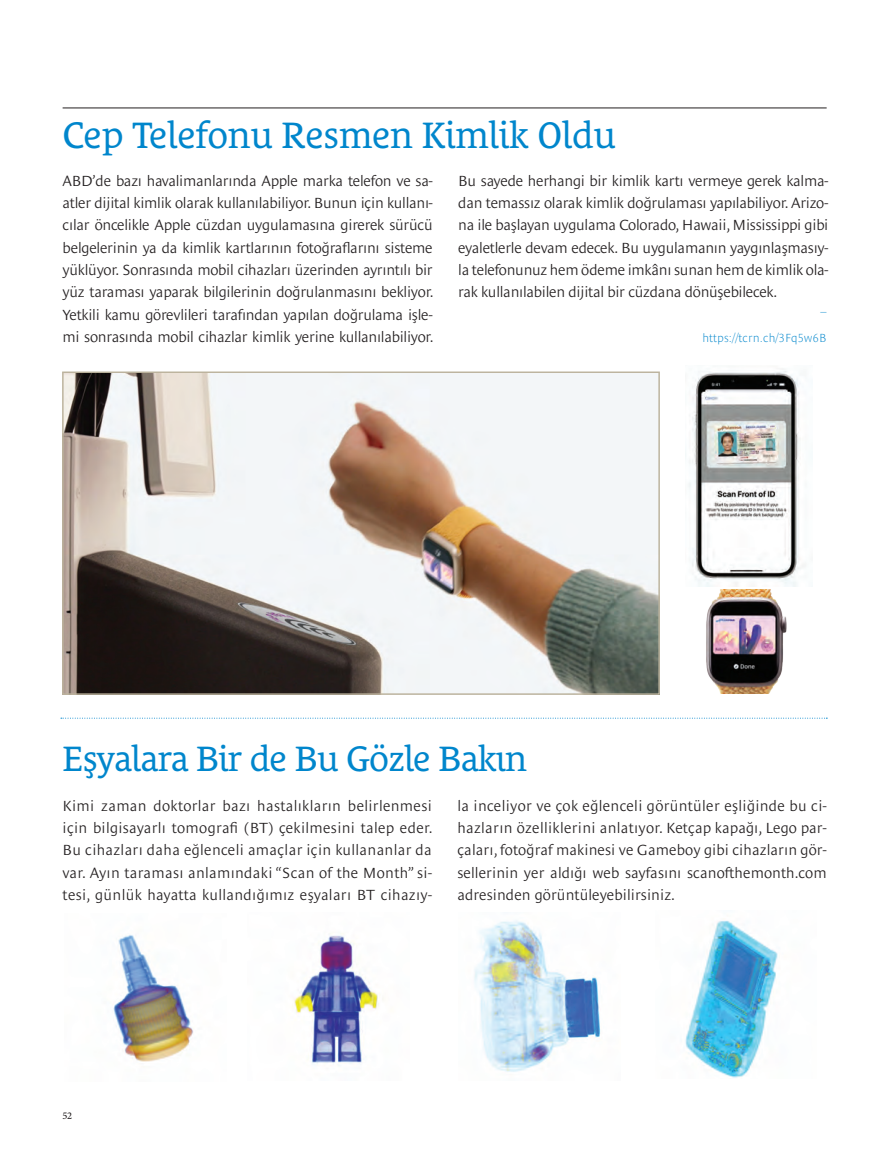
<style>
.page{position:relative;width:891px;height:1168px;background:#fff}
.page>*{position:absolute;margin:0;border:0;box-sizing:border-box;transform-origin:0 0}
.t1{font:37.5px "Le Monde Courrier Pro";letter-spacing:-.01em;color:#0086cc}
.t2{font:36px "Le Monde Courrier Pro";letter-spacing:-.025em;color:#0086cc}
.t3{font:300 15px/22.4px "Le Monde Sans Pro";letter-spacing:-.015em;color:#231f20;text-align:justify}
.t4{font:300 expanded 12px "Le Monde Sans Pro";letter-spacing:.01em;color:#0086cc}
.t5{font:500 10.35px "Minion Pro";color:#231f20}
</style>
<div class="page">
<hr style="left:63px;top:108px;width:763px;height:1px;background:#231f20">
<svg style="left:61px;top:718px;width:766px;height:1px"></svg>
<img style="left:113px;top:935px;width:80px;height:127px">
<img style="left:292px;top:933px;width:92px;height:133px">
<img style="left:474px;top:920px;width:127px;height:152px">
<img style="left:685px;top:920px;width:93px;height:158px">
<img style="left:685px;top:369px;width:121px;height:217px">
<img style="left:706px;top:589px;width:81px;height:104px">
<img style="left:64px;top:373px;width:594px;height:320px">
<h1 class="t1" style="left:63px;top:105px;width:554px">Cep Telefonu Resmen Kimlik Oldu</h1>
<p class="t3" style="left:63px;top:167px;width:372px">ABD’de bazı havalimanlarında Apple marka telefon ve sa&shy;atler dijital kimlik olarak kullanılabiliyor. Bunun için kullanı&shy;cılar öncelikle Apple cüzdan uygulamasına girerek sürücü belgelerinin ya da kimlik kartlarının fotoğraflarını sisteme yüklüyor. Sonrasında mobil cihazları üzerinden ayrıntılı bir yüz taraması yaparak bilgilerinin doğrulanmasını bekliyor.<br>Yetkili kamu görevlileri tarafından yapılan doğrulama işle&shy;mi sonrasında mobil cihazlar kimlik yerine kullanılabiliyor.</p>
<p class="t3" style="left:458px;top:167px;width:371px">Bu sayede herhangi bir kimlik kartı vermeye gerek kalma&shy;dan temassız olarak kimlik doğrulaması yapılabiliyor. Arizo&shy;na ile başlayan uygulama Colorado, Hawaii, Mississippi gibi eyaletlerle devam edecek. Bu uygulamanın yaygınlaşmasıy&shy;la telefonunuz hem ödeme imkânı sunan hem de kimlik ola&shy;rak kullanılabilen dijital bir cüzdana dönüşebilecek.</p>
<p class="t4" style="left:702px;top:328px;width:126px">https://tcrn.ch/3Fq5w6B</p>
<h2 class="t2" style="left:62px;top:730px;width:466px">Eşyalara Bir de Bu Gözle Bakın</h2>
<p class="t3" style="left:63px;top:792px;width:371px">Kimi zaman doktorlar bazı hastalıkların belirlenmesi için bilgisayarlı tomografi (BT) çekilmesini talep eder.<br>Bu cihazları daha eğlenceli amaçlar için kullananlar da var. Ayın taraması anlamındaki “Scan of the Month” si&shy;tesi, günlük hayatta kullandığımız eşyaları BT cihazıy-</p>
<p class="t3" style="left:457px;top:792px;width:371px">la inceliyor ve çok eğlenceli görüntüler eşliğinde bu ci&shy;hazların özelliklerini anlatıyor. Ketçap kapağı, Lego par&shy;çaları, fotoğraf makinesi ve Gameboy gibi cihazların gör&shy;sellerinin yer aldığı web sayfasını scanofthemonth.com adresinden görüntüleyebilirsiniz.</p>
<p class="t5" style="left:63px;top:1109px;width:11px">52</p>
</div>
